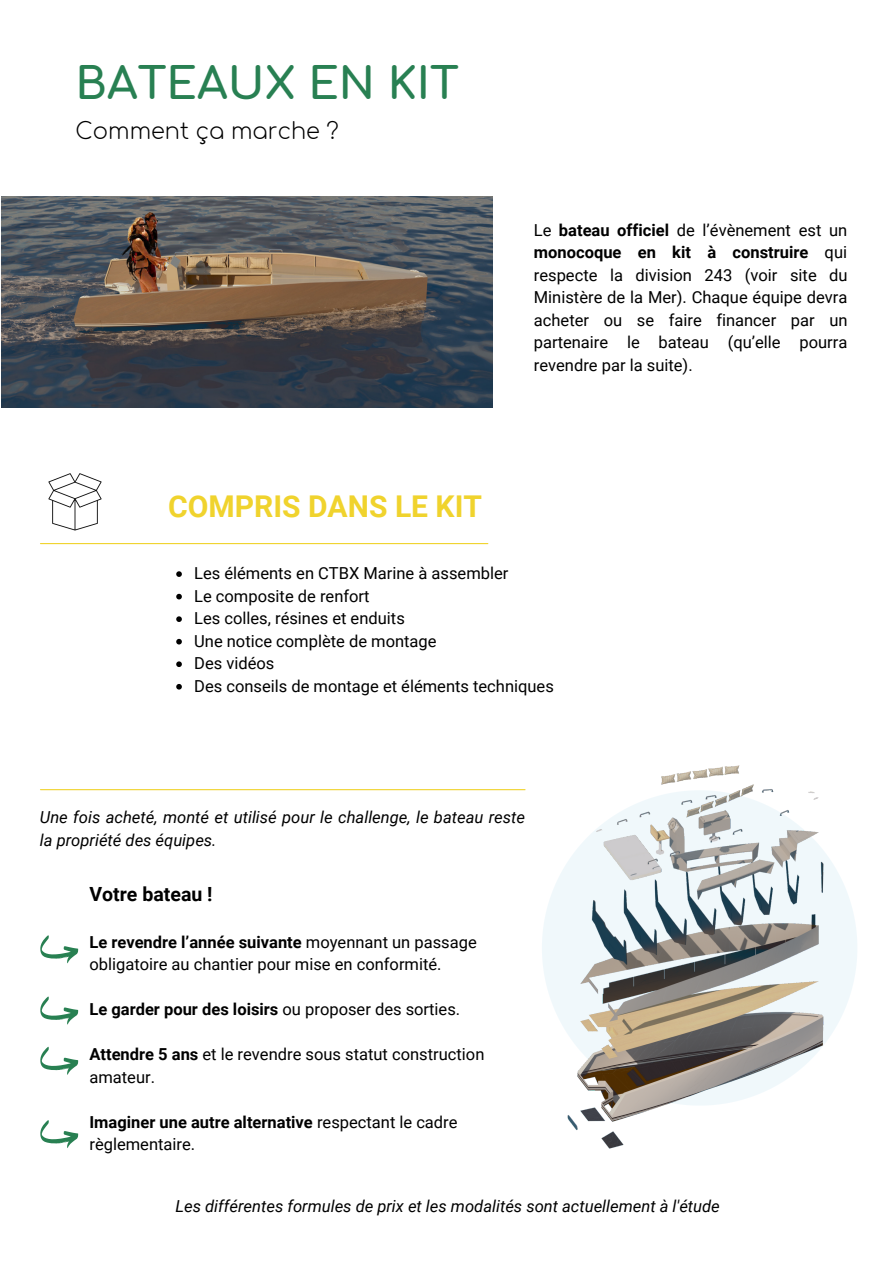
<style>
.page{position:relative;width:894px;height:1264px;background:#fff}
.page>*{position:absolute;margin:0;border:0;box-sizing:border-box;transform-origin:0 0}
.t1{font:700 43.5px "Comfortaa";color:#288052}
.t2{font:700 30px "Roboto";color:#f0d32d}
.t3{font:300 22.5px "Comfortaa";color:#000}
.t4{font:700 19.5px "Roboto";color:#000}
.t5{font:16.5px/22.5px "Roboto";color:#000}
.t6{font:italic 16.5px/22.5px "Roboto";color:#000}
.t7{font:700 16.5px/22.5px "Roboto";color:#000}
.s1{font-weight:400}
.s2{font-weight:700}
</style>
<div class="page">
<img style="left:2px;top:196px;width:490px;height:211px">
<img style="left:48px;top:473px;width:54px;height:58px">
<hr style="left:40px;top:543px;width:447px;height:1px;background:#f0d32d">
<svg style="left:176px;top:571px;width:6px;height:6px"></svg>
<svg style="left:176px;top:594px;width:6px;height:5px"></svg>
<svg style="left:176px;top:616px;width:6px;height:6px"></svg>
<svg style="left:176px;top:639px;width:6px;height:5px"></svg>
<svg style="left:176px;top:661px;width:6px;height:6px"></svg>
<svg style="left:176px;top:684px;width:6px;height:5px"></svg>
<svg style="left:542px;top:882px;width:315px;height:132px;fill:#f0f8fb"></svg>
<img style="left:557px;top:765px;width:290px;height:384px">
<svg style="left:40px;top:935px;width:38px;height:28px"></svg>
<svg style="left:40px;top:996px;width:38px;height:28px"></svg>
<svg style="left:40px;top:1046px;width:38px;height:28px"></svg>
<svg style="left:40px;top:1120px;width:38px;height:28px"></svg>
<hr style="left:40px;top:789px;width:485px;height:1px;background:#f0d32d">
<p class="t1" style="left:76px;top:61px;width:384px">BATEAUX EN KIT</p>
<p class="t3" style="left:76px;top:119px;width:265px">Comment ça marche ?</p>
<p class="t2" style="left:168px;top:489px;width:315px">COMPRIS DANS LE KIT</p>
<p class="t7" style="left:533px;top:219px;width:315px"><span class="s1">Le</span> bateau officiel <span class="s1">de l’évènement est un </span>monocoque en kit à</p>
<p class="t5" style="left:533px;top:241px;width:315px;text-align:justify;text-indent:198px"><span class="s2">construire</span> qui respecte la division 243 (voir site du Ministère de la Mer). Chaque équipe devra acheter ou se faire financer par un partenaire le bateau (qu’elle pourra revendre par la suite).</p>
<p class="t5" style="left:194px;top:562px;width:315px">Les éléments en CTBX Marine à assembler</p>
<p class="t5" style="left:194px;top:585px;width:177px">Le composite de renfort</p>
<p class="t5" style="left:194px;top:607px;width:212px">Les colles, résines et enduits</p>
<p class="t5" style="left:194px;top:630px;width:244px">Une notice complète de montage</p>
<p class="t5" style="left:194px;top:652px;width:82px">Des vidéos</p>
<p class="t5" style="left:194px;top:675px;width:361px">Des conseils de montage et éléments techniques</p>
<p class="t6" style="left:40px;top:806px;width:486px">Une fois acheté, monté et utilisé pour le challenge, le bateau reste la propriété des équipes.</p>
<p class="t4" style="left:89px;top:883px;width:125px">Votre bateau !</p>
<p class="t5" style="left:89px;top:930px;width:389px"><span class="s2">Le revendre l’année suivante</span> moyennant un passage obligatoire au chantier pour mise en conformité.</p>
<p class="t7" style="left:89px;top:998px;width:372px">Le garder pour des loisirs <span class="s1">ou proposer des sorties.</span></p>
<p class="t5" style="left:89px;top:1043px;width:396px"><span class="s2">Attendre 5 ans</span> et le revendre sous statut construction amateur.</p>
<p class="t5" style="left:89px;top:1110px;width:369px"><span class="s2">Imaginer une autre alternative</span> respectant le cadre règlementaire.</p>
<p class="t6" style="left:175px;top:1194px;width:545px">Les différentes formules de prix et les modalités sont actuellement à l'étude</p>
</div>
